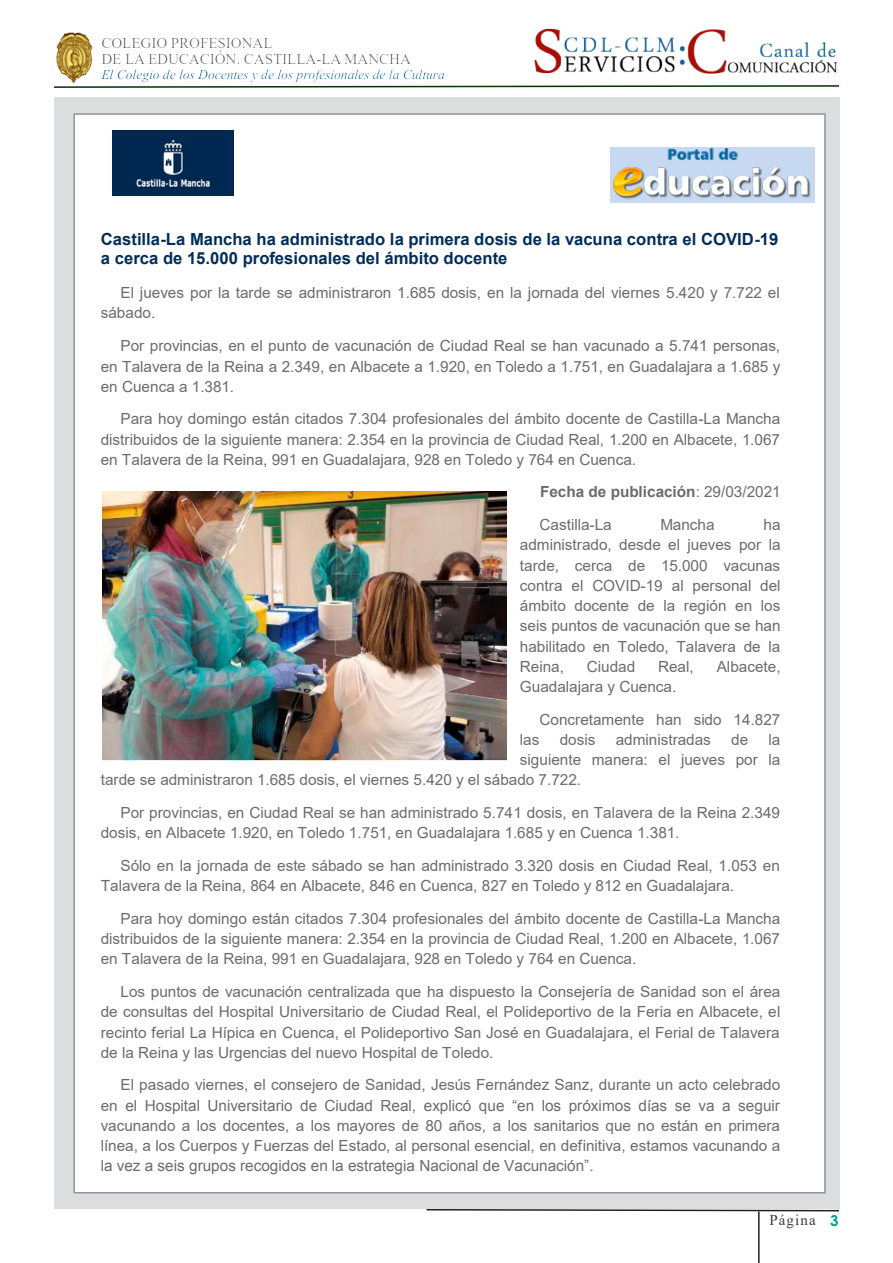
<style>
.page{position:relative;width:893px;height:1263px;background:#fff}
.page>*{position:absolute;margin:0;border:0;box-sizing:border-box;transform-origin:0 0}
.t1{font:16.8px "Vijaya";color:#0062a1}
.t2{font:700 16.65px/19.2px "Arial";color:#022d5a}
.t3{font:15.3px/20.2px "Arial";color:#6c6c6f;text-align:justify}
.t4{font:15px/15.5px "Times New Roman";color:#6c6d70}
.t5{font:15px "Times New Roman";letter-spacing:.075em;color:#3e3e3f}
.s1{font-weight:700}
.s2{font-style:inherit}
.s3{font-family:"Century Gothic";font-weight:700;color:#009f94}
</style>
<div class="page">
<div style="left:54px;top:98px;width:785px;height:1111px;background:#dcdddf"></div>
<svg style="left:54px;top:85px;width:785px;height:3px"></svg>
<img style="left:56px;top:32px;width:37px;height:51px">
<img style="left:534px;top:28px;width:303px;height:46px">
<svg style="left:426px;top:1208px;width:414px;height:4px"></svg>
<hr style="left:758px;top:1211px;width:2px;height:52px;background:#231f20">
<div style="left:74px;top:114px;width:751px;height:1079px;background:#fff"></div>
<img style="left:610px;top:147px;width:205px;height:55px">
<img style="left:112px;top:131px;width:122px;height:65px">
<img style="left:103px;top:492px;width:403px;height:269px">
<p class="t4" style="left:101px;top:35px;width:311px">COLEGIO PROFESIONAL<br>DE LA EDUCACIÓN. CASTILLA-LA MANCHA</p>
<p class="t1" style="left:101px;top:61px;width:345px">El Colegio de los Docentes y de los profesionales de la Cultura</p>
<p class="t2" style="left:101px;top:230px;width:679px">Castilla-La Mancha ha administrado la primera dosis de la vacuna contra el COVID-19 a cerca de 15.000 profesionales del ámbito docente</p>
<p class="t3" style="left:101px;top:283px;width:681px;text-indent:20px">El jueves por la tarde se administraron 1.685 dosis, en la jornada del viernes 5.420 y 7.722 el sábado.</p>
<p class="t3" style="left:101px;top:336px;width:681px;text-indent:20px">Por provincias, en el punto de vacunación de Ciudad Real se han vacunado a 5.741 personas, en Talavera de la Reina a 2.349, en Albacete a 1.920, en Toledo a 1.751, en Guadalajara a 1.685 y en Cuenca a 1.381.</p>
<p class="t3" style="left:101px;top:409px;width:681px;text-indent:20px">Para hoy domingo están citados 7.304 profesionales del ámbito docente de Castilla-La Mancha distribuidos de la siguiente manera: 2.354 en la provincia de Ciudad Real, 1.200 en Albacete, 1.067 en Talavera de la Reina, 991 en Guadalajara, 928 en Toledo y 764 en Cuenca.</p>
<p class="t3" style="left:540px;top:475px;width:243px;line-height:32.8px"><span class="s1">Fecha de publicación</span>: 29/03/2021<br>Castilla-La</p>
<p class="t3" style="left:520px;top:515px;width:262px;text-indent:244px">ha administrado, desde el jueves por la tarde, cerca de 15.000 vacunas contra el COVID-19 al personal del ámbito docente de la región en los seis puntos de vacunación que se han habilitado en Toledo, Talavera de la Reina,</p>
<p class="t3" style="left:660px;top:515px;width:56px">Mancha</p>
<p class="t3" style="left:587px;top:656px;width:50px">Ciudad</p>
<p class="t3" style="left:658px;top:656px;width:37px">Real,</p>
<p class="t3" style="left:717px;top:656px;width:65px">Albacete,</p>
<p class="t3" style="left:540px;top:670px;width:242px;line-height:32.7px;text-indent:-20px">Guadalajara y Cuenca.<br>Concretamente han sido 14.827</p>
<p class="t3" style="left:520px;top:729px;width:21px">las</p>
<p class="t3" style="left:560px;top:729px;width:37px">dosis</p>
<p class="t3" style="left:616px;top:729px;width:97px">administradas</p>
<p class="t3" style="left:731px;top:729px;width:19px">de</p>
<p class="t3" style="left:769px;top:729px;width:13px">la</p>
<p class="t3" style="left:520px;top:750px;width:262px">siguiente manera: el jueves por la</p>
<p class="t3" style="left:101px;top:770px;width:482px">tarde se administraron 1.685 dosis, el viernes 5.420 y el sábado 7.722.</p>
<p class="t3" style="left:101px;top:802px;width:681px;text-indent:20px">Por provincias, en Ciudad Real se han administrado 5.741 dosis, en Talavera de la Reina 2.349 dosis, en Albacete 1.920, en Toledo 1.751, en Guadalajara 1.685 y en Cuenca 1.381.</p>
<p class="t3" style="left:101px;top:855px;width:681px;text-indent:20px">Sólo en la jornada de este sábado se han administrado 3.320 dosis en Ciudad Real, 1.053 en<br>Talavera de la Reina, 864 en Albacete, 846 en Cuenca, 827 en Toledo y 812 en Guadalajara.</p>
<p class="t3" style="left:101px;top:908px;width:681px;text-indent:20px">Para hoy domingo están citados 7.304 profesionales del ámbito docente de Castilla-La Mancha distribuidos de la siguiente manera: 2.354 en la provincia de Ciudad Real, 1.200 en Albacete, 1.067 en Talavera de la Reina, 991 en Guadalajara, 928 en Toledo y 764 en Cuenca.</p>
<p class="t3" style="left:101px;top:982px;width:681px;text-indent:20px">Los puntos de vacunación centralizada que ha dispuesto la Consejería de Sanidad son el área de consultas del Hospital Universitario de Ciudad Real, el Polideportivo de la Feria en Albacete, el recinto ferial La Hípica en Cuenca, el Polideportivo San José en Guadalajara, el Ferial de Talavera de la Reina y las Urgencias del nuevo Hospital de Toledo.</p>
<p class="t3" style="left:101px;top:1075px;width:681px;text-indent:20px">El pasado viernes, el consejero de Sanidad, Jesús Fernández Sanz, durante un acto celebrado en <span class="s2">el Hospital Universitario de Ciudad Real, explicó que “en los próximos días se va a seguir </span>vacunando a los docentes, a los mayores de 80 años, a los sanitarios que no están en primera línea, a los Cuerpos y Fuerzas del Estado, al personal esencial, en definitiva, estamos vacunando a <span class="s2">la vez a seis grupos recogidos en la estrategia Nacional de Vacunación”.</span></p>
<p class="t5" style="left:769px;top:1210px;width:71px">Página <span class="s3">3</span></p>
</div>
